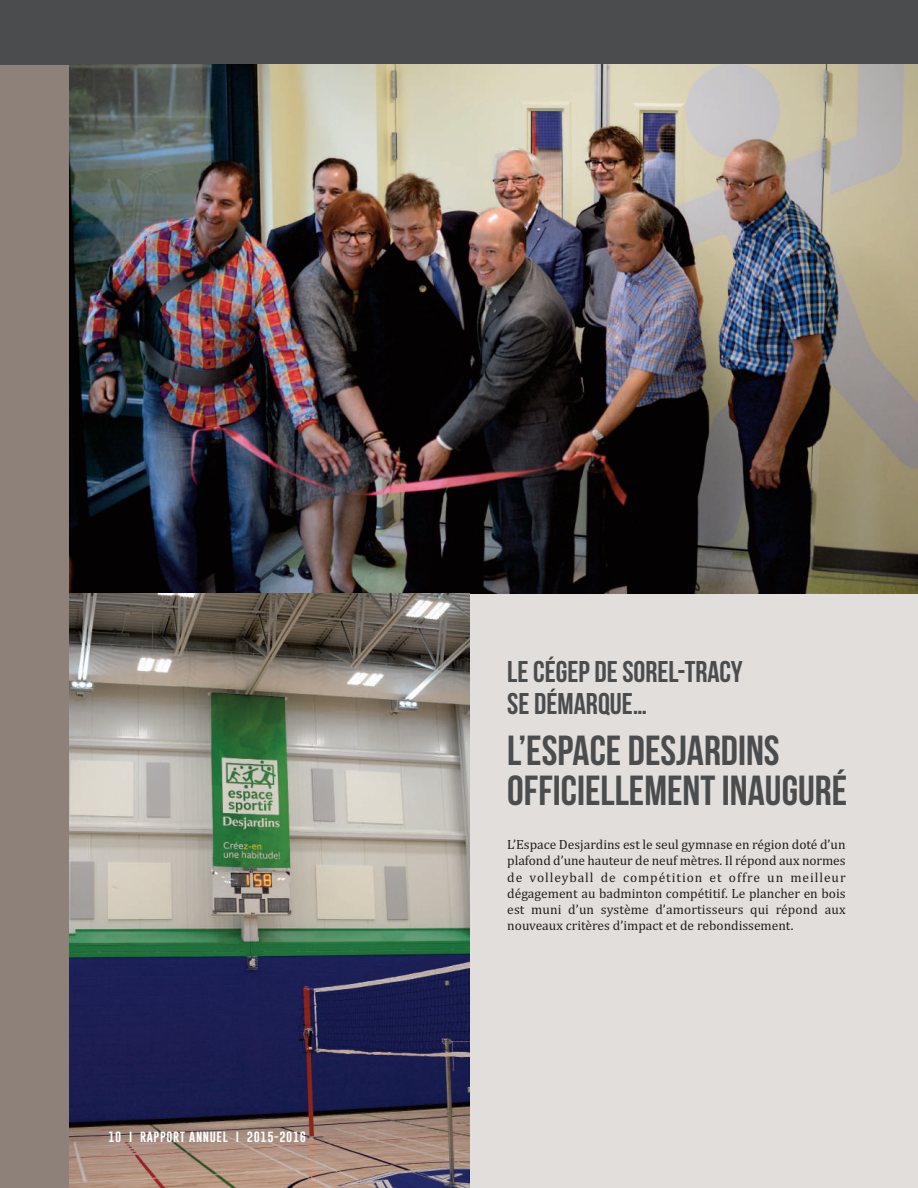
<style>
.page{position:relative;width:918px;height:1188px;background:#fff}
.page>*{position:absolute;margin:0;border:0;box-sizing:border-box;transform-origin:0 0}
.t1{font:42px/40.5px "Bebas Neue";color:#4b4c4d}
.t2{font:30px/31.5px "Bebas Neue";color:#4b4c4d}
.t3{font:13.5px/16.2px "Cambria";color:#231f20;text-align:justify}
.t4{font:10.8px "Gobold";letter-spacing:.05em;color:#fff;scale:1.11 1}
</style>
<div class="page">
<div style="left:469px;top:593px;width:449px;height:595px;background:#e2dedb"></div>
<div style="left:0;top:0;width:70px;height:1188px;background:#8e817a"></div>
<div style="left:0;top:0;width:918px;height:65px;background:#4b4c4d"></div>
<img style="left:70px;top:65px;width:848px;height:528px">
<img style="left:70px;top:593px;width:399px;height:595px">
<img style="left:917px;top:552px;width:1px;height:42px">
<p class="t4" style="left:108px;top:1132px;width:180px">10 I RAPPORT ANNUEL I 2015-2016</p>
<h2 class="t2" style="left:507px;top:656px;width:237px">LE CÉGEP DE SOREL-TRACY<br>SE DÉMARQUE…</h2>
<h1 class="t1" style="left:507px;top:730px;width:341px">L’ESPACE DESJARDINS<br>OFFICIELLEMENTINAUGURÉ</h1>
<p class="t3" style="left:507px;top:836px;width:340px">L’Espace Desjardins est le seul gymnase en région doté d’un plafond d’une hauteur de neuf mètres. Il répond aux normes de volleyball de compétition et offre un meilleur dégagement au badminton compétitif. Le plancher en bois est muni d’un système d’amortisseurs qui répond aux nouveaux critères d’impact et de rebondissement.</p>
</div>
